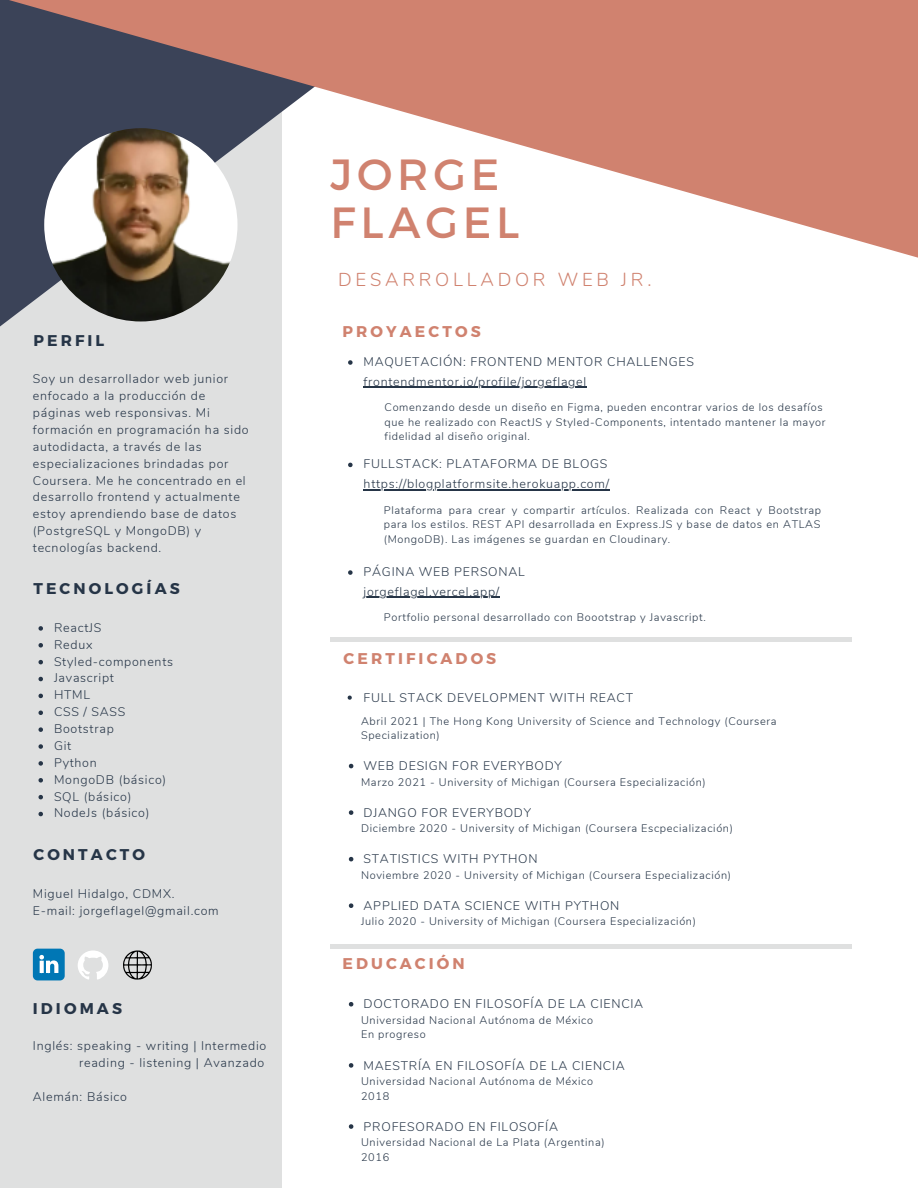
<style>
.page{position:relative;width:918px;height:1188px;background:#fff}
.page>*{position:absolute;margin:0;border:0;box-sizing:border-box;transform-origin:0 0}
.t1{font:43.65px "Montserrat";letter-spacing:.11em;color:#d0826f}
.t2{font:300 18.75px "Nunito";letter-spacing:.2em;color:#d0826f}
.t3{font:700 15.6px "Montserrat";letter-spacing:.2em;color:#263547}
.t4{font:700 15.6px "Montserrat";letter-spacing:.2em;color:#d0826f}
.t5{font:300 12.45px/16.8px "Nunito";letter-spacing:.06em;color:#263547}
.t6{font:300 10.95px/14.5px "Nunito";letter-spacing:.06em;color:#263547}
</style>
<div class="page">
<div style="left:0;top:0;width:282px;height:1188px;background:#dfe0e0"></div>
<svg style="left:348px;top:696px;width:4px;height:4px"></svg>
<svg style="left:349px;top:764px;width:4px;height:4px"></svg>
<svg style="left:349px;top:810px;width:4px;height:5px"></svg>
<svg style="left:349px;top:857px;width:4px;height:4px"></svg>
<svg style="left:349px;top:903px;width:4px;height:5px"></svg>
<svg style="left:348px;top:570px;width:5px;height:5px"></svg>
<hr style="left:364px;top:597px;width:136px;height:1px;background:#263547">
<svg style="left:0;top:292px;width:392px;height:96px"></svg>
<img style="left:44px;top:128px;width:194px;height:193px;border-radius:50%">
<svg style="left:0;top:0;width:918px;height:292px"></svg>
<hr style="left:330px;top:638px;width:522px;height:4px;background:#dfe0e0">
<div style="left:330px;top:944px;width:522px;height:5px;background:#dfe0e0"></div>
<svg style="left:33px;top:949px;width:31px;height:31px"></svg>
<svg style="left:78px;top:950px;width:30px;height:30px"></svg>
<svg style="left:123px;top:950px;width:29px;height:30px"></svg>
<svg style="left:349px;top:1002px;width:4px;height:5px"></svg>
<svg style="left:349px;top:1063px;width:4px;height:5px"></svg>
<svg style="left:349px;top:1124px;width:4px;height:5px"></svg>
<svg style="left:348px;top:360px;width:5px;height:5px"></svg>
<hr style="left:364px;top:387px;width:223px;height:1px;background:#263547">
<svg style="left:39px;top:626px;width:4px;height:5px"></svg>
<svg style="left:39px;top:643px;width:4px;height:5px"></svg>
<svg style="left:39px;top:660px;width:4px;height:4px"></svg>
<svg style="left:39px;top:677px;width:4px;height:4px"></svg>
<svg style="left:39px;top:694px;width:4px;height:4px"></svg>
<svg style="left:39px;top:711px;width:4px;height:4px"></svg>
<svg style="left:39px;top:727px;width:4px;height:5px"></svg>
<svg style="left:39px;top:744px;width:4px;height:5px"></svg>
<svg style="left:39px;top:761px;width:4px;height:5px"></svg>
<svg style="left:39px;top:778px;width:4px;height:5px"></svg>
<svg style="left:39px;top:795px;width:4px;height:4px"></svg>
<svg style="left:39px;top:812px;width:4px;height:4px"></svg>
<svg style="left:348px;top:463px;width:5px;height:4px"></svg>
<hr style="left:364px;top:489px;width:246px;height:1px;background:#263547">
<p class="t3" style="left:33px;top:330px;width:72px">PERFIL</p>
<p class="t5" style="left:33px;top:371px;width:197px">Soy un desarrollador web junior enfocado a la producción de</p>
<p class="t5" style="left:33px;top:405px;width:217px">páginas web responsivas. Mi formación en programación ha sido</p>
<p class="t5" style="left:33px;top:438px;width:214px">autodidacta, a través de las especializaciones brindadas por<br>Coursera. Me he concentrado en el desarrollo frontend y actualmente estoy aprendiendo base de datos (PostgreSQL y MongoDB) y tecnologías backend.</p>
<p class="t3" style="left:33px;top:579px;width:148px">TECNOLOGÍAS</p>
<p class="t5" style="left:54px;top:619px;width:49px">ReactJS</p>
<p class="t5" style="left:54px;top:636px;width:40px">Redux</p>
<p class="t5" style="left:54px;top:653px;width:121px">Styled-components</p>
<p class="t5" style="left:54px;top:670px;width:61px">Javascript</p>
<p class="t5" style="left:54px;top:687px;width:38px">HTML</p>
<p class="t5" style="left:54px;top:704px;width:73px">CSS / SASS</p>
<p class="t5" style="left:54px;top:721px;width:61px">Bootstrap</p>
<p class="t5" style="left:54px;top:737px;width:19px">Git</p>
<p class="t5" style="left:54px;top:754px;width:44px">Python</p>
<p class="t5" style="left:54px;top:771px;width:114px">MongoDB (básico)</p>
<p class="t5" style="left:54px;top:788px;width:79px">SQL (básico)</p>
<p class="t5" style="left:54px;top:805px;width:97px">NodeJs (básico)</p>
<p class="t3" style="left:33px;top:845px;width:113px">CONTACTO</p>
<p class="t5" style="left:33px;top:885px;width:143px">Miguel Hidalgo, CDMX.</p>
<p class="t5" style="left:33px;top:902px;width:187px">E-mail: jorgeflagel@gmail.com</p>
<p class="t3" style="left:33px;top:998px;width:91px">IDIOMAS</p>
<p class="t5" style="left:33px;top:1038px;width:235px">Inglés: speaking - writing | Intermedio</p>
<p class="t5" style="left:79px;top:1055px;width:187px">reading - listening | Avanzado</p>
<p class="t5" style="left:33px;top:1088px;width:96px">Alemán: Básico</p>
<p class="t1" style="left:330px;top:146px;width:170px">JORGE</p>
<p class="t1" style="left:330px;top:194px;width:190px">FLAGEL</p>
<p class="t2" style="left:338px;top:267px;width:315px">DESARROLLADOR WEB JR.</p>
<p class="t4" style="left:342px;top:321px;width:140px">PROYAECTOS</p>
<p class="t5" style="left:364px;top:353px;width:332px">MAQUETACIÓN: FRONTEND MENTOR CHALLENGES</p>
<p class="t5" style="left:364px;top:373px;width:224px">frontendmentor.io/profile/jorgeflagel</p>
<p class="t6" style="left:385px;top:400px;width:443px">Comenzando desde un diseño en Figma, pueden encontrar varios de los desafíos que he realizado con ReactJS y Styled-Components, intentado mantener la mayor fidelidad al diseño original.</p>
<p class="t5" style="left:364px;top:456px;width:245px">FULLSTACK: PLATAFORMA DE BLOGS</p>
<p class="t5" style="left:364px;top:476px;width:247px">https://blogplatformsite.herokuapp.com/</p>
<p class="t6" style="left:384px;top:503px;width:439px;text-align:justify">Plataforma para crear y compartir artículos. Realizada con React y Bootstrap para los estilos. REST API desarrollada en Express.JS y base de datos en ATLAS (MongoDB). Las imágenes se guardan en Cloudinary.</p>
<p class="t5" style="left:364px;top:563px;width:163px">PÁGINA WEB PERSONAL</p>
<p class="t5" style="left:364px;top:583px;width:137px">jorgeflagel.vercel.app/</p>
<p class="t6" style="left:384px;top:610px;width:324px">Portfolio personal desarrollado con Boootstrap y Javascript.</p>
<p class="t4" style="left:344px;top:649px;width:154px">CERTIFICADOS</p>
<p class="t5" style="left:364px;top:689px;width:271px">FULL STACK DEVELOPMENT WITH REACT</p>
<p class="t6" style="left:361px;top:714px;width:417px">Abril 2021 | The Hong Kong University of Science and Technology (Coursera<br>Specialization)</p>
<p class="t6" style="left:361px;top:775px;width:346px">Marzo 2021 - University of Michigan (Coursera Especialización)</p>
<p class="t6" style="left:361px;top:821px;width:373px">Diciembre 2020 - University of Michigan (Coursera Escpecialización)</p>
<p class="t6" style="left:361px;top:868px;width:372px">Noviembre 2020 - University of Michigan (Coursera Especialización)</p>
<p class="t6" style="left:361px;top:914px;width:336px">Julio 2020 - University of Michigan (Coursera Especialización)</p>
<p class="t5" style="left:364px;top:758px;width:200px">WEB DESIGN FOR EVERYBODY</p>
<p class="t5" style="left:364px;top:804px;width:169px">DJANGO FOR EVERYBODY</p>
<p class="t5" style="left:364px;top:851px;width:175px">STATISTICS WITH PYTHON</p>
<p class="t5" style="left:364px;top:897px;width:257px">APPLIED DATA SCIENCE WITH PYTHON</p>
<p class="t4" style="left:342px;top:954px;width:124px">EDUCACIÓN</p>
<p class="t5" style="left:364px;top:996px;width:281px">DOCTORADO EN FILOSOFÍA DE LA CIENCIA</p>
<p class="t6" style="left:361px;top:1013px;width:234px">Universidad Nacional Autónoma de México</p>
<p class="t6" style="left:361px;top:1028px;width:66px">En progreso</p>
<p class="t6" style="left:361px;top:1074px;width:234px">Universidad Nacional Autónoma de México</p>
<p class="t6" style="left:361px;top:1089px;width:30px">2018</p>
<p class="t6" style="left:361px;top:1135px;width:245px">Universidad Nacional de La Plata (Argentina)</p>
<p class="t6" style="left:361px;top:1150px;width:30px">2016</p>
<p class="t5" style="left:364px;top:1057px;width:263px">MAESTRÍA EN FILOSOFÍA DE LA CIENCIA</p>
<p class="t5" style="left:364px;top:1118px;width:196px">PROFESORADO EN FILOSOFÍA</p>
</div>
